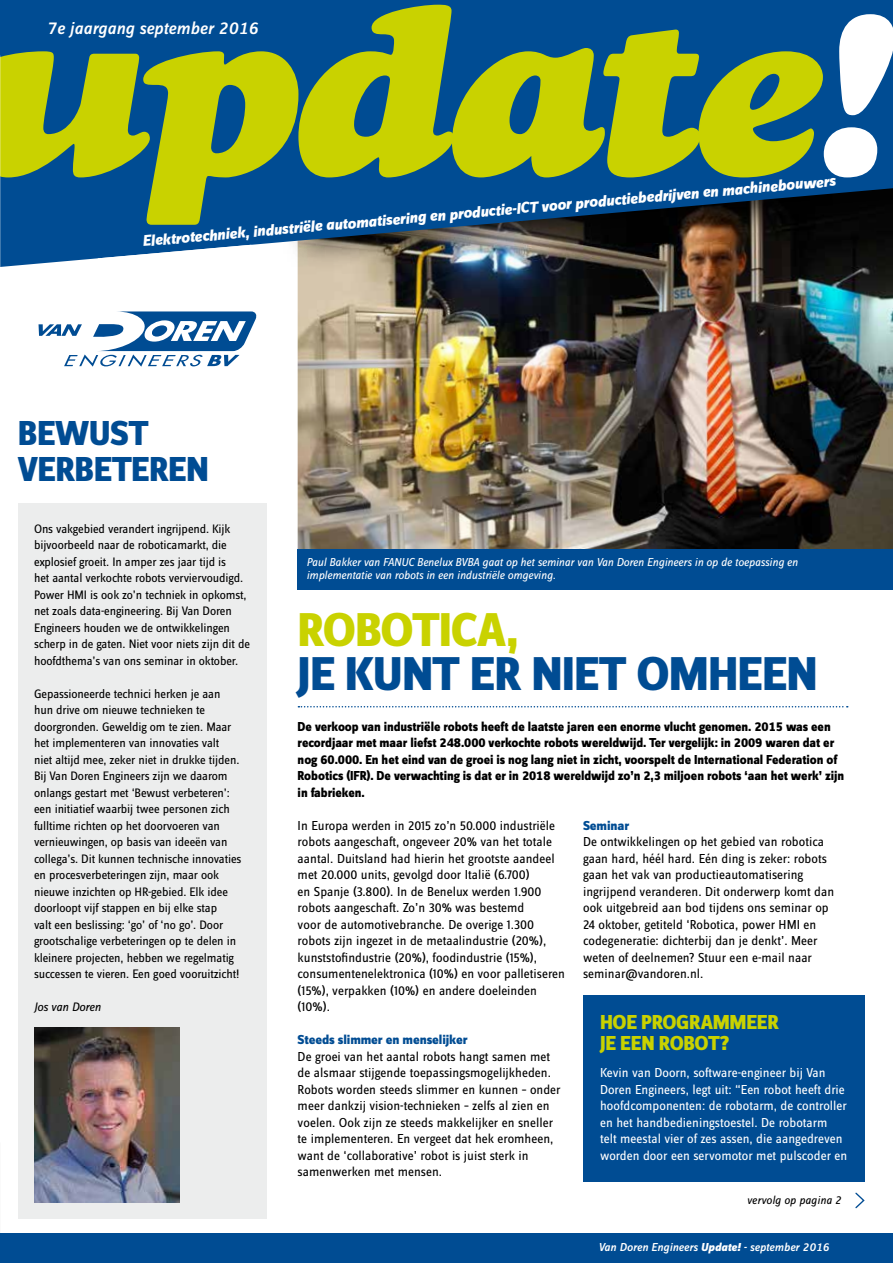
<style>
.page{position:relative;width:893px;height:1263px;background:#fff}
.page>*{position:absolute;margin:0;border:0;box-sizing:border-box;transform-origin:0 0}
.t1{font:italic 236.55px "Goudy Std Heavyface";letter-spacing:-.03em;color:#c9d200}
.t2{font:49.35px "Zine Sans Dis X Bold Roman Tf";letter-spacing:-.015em;color:#004c93}
.t3{font:49.35px "Zine Sans Dis X Bold Roman Tf";letter-spacing:-.025em;color:#c9d200}
.t4{font:36px/36px "Zine Sans Dis X Bold Roman Tf";letter-spacing:-.015em;color:#004c93}
.t5{font:21px/21px "Zine Sans Dis X Bold Roman Tf";letter-spacing:-.015em;color:#c9d200}
.t6{font:18px "Zine Sans Dis Medium Italic Tf";color:#fff}
.t7{font:italic 800 16.05px "Zine Sans Dis";color:#fff}
.t8{font:13.5px/16.5px "Zine Sans Dis";color:#000}
.t9{font:13.5px/16.5px "Zine Sans Dis X Bold Roman Tf";letter-spacing:-.005em;color:#000;scale:.95 1}
.t10{font:13.5px/16.5px "Zine Sans Dis";color:#fff}
.t11{font:13.5px "Zine Sans Dis X Bold Roman Tf";letter-spacing:-.01em;color:#004c93}
.t12{font:12.75px/16.5px "Zine Sans Dis";letter-spacing:-.01em;color:#000}
.t13{font:italic 12.75px "Zine Sans Dis";letter-spacing:-.01em;color:#000}
.t14{font:italic 12px/13.5px "Zine Sans Dis";letter-spacing:-.01em;color:#fff}
.t15{font:12px "Zine Sans Dis Medium Italic Tf";color:#fff}
.t16{font:italic 12px "Zine Sans Dis";color:#000}
.s1{color:#fff}
.s2{font-family:"Zine Sans Dis";font-weight:800;font-style:italic}
</style>
<div class="page">
<div style="left:583px;top:995px;width:282px;height:187px;background:#004c93"></div>
<div style="left:0;top:1233px;width:893px;height:30px;background:#004c93"></div>
<img style="left:298px;top:268px;width:595px;height:281px">
<svg style="left:0;top:0;width:893px;height:267px;fill:#004c93"></svg>
<svg style="left:98px;top:245px;width:153px;height:22px"></svg>
<svg style="left:855px;top:1192px;width:10px;height:17px"></svg>
<svg style="left:298px;top:706px;width:550px;height:1px"></svg>
<svg style="left:39px;top:311px;width:218px;height:56px"></svg>
<div style="left:18px;top:503px;width:249px;height:716px;background:#eceded"></div>
<img style="left:34px;top:1028px;width:145px;height:174px">
<div style="left:298px;top:549px;width:595px;height:41px;background:#004c93"></div>
<h1 class="t1" style="left:-24px;top:-55px;width:928px">update<span class="s1">!</span></h1>
<h3 class="t6" style="left:47px;top:19px;width:213px">7e jaargang september 2016</h3>
<p class="t7" style="left:142px;top:233px;width:697px;rotate:-5deg">Elektrotechniek, industriële automatisering en productie-ICT voor productiebedrijven en machinebouwers</p>
<h3 class="t4" style="left:18px;top:417px;width:193px">BEWUST<br>VERBETEREN</h3>
<p class="t12" style="left:34px;top:521px;width:217px">Ons vakgebied verandert ingrijpend. Kijk bijvoorbeeld naar de roboticamarkt, die explosief groeit. In amper zes jaar tijd is<br>het aantal verkochte robots verviervoudigd.<br>Power HMI is ook zo’n techniek in opkomst, net zoals data-engineering. Bij Van Doren Engineers houden we de ontwikkelingen scherp in de gaten. Niet voor niets zijn dit de hoofdthema’s van ons seminar in oktober.</p>
<p class="t12" style="left:34px;top:686px;width:209px">Gepassioneerde technici herken je aan hun drive om nieuwe technieken te doorgronden. Geweldig om te zien. Maar het implementeren van innovaties valt<br>niet altijd mee, zeker niet in drukke tijden.<br>Bij Van Doren Engineers zijn we daarom onlangs gestart met ‘Bewust verbeteren’: een initiatief waarbij twee personen zich fulltime richten op het doorvoeren van vernieuwingen, op basis van ideeën van collega’s. Dit kunnen technische innovaties en procesverbeteringen zijn, maar ook nieuwe inzichten op HR-gebied. Elk idee doorloopt vijf stappen en bij elke stap<br>valt een beslissing: ‘go’ of ‘no go’. Door grootschalige verbeteringen op te delen in kleinere projecten, hebben we regelmatig successen te vieren. Een goed vooruitzicht!</p>
<p class="t13" style="left:34px;top:1001px;width:68px">Jos van Doren</p>
<p class="t14" style="left:306px;top:555px;width:493px">Paul Bakker van FANUC Benelux BVBA gaat op het seminar van Van Doren Engineers in op de toepassing en implementatie van robots in een industriële omgeving.</p>
<h2 class="t3" style="left:298px;top:603px;width:223px">ROBOTICA,</h2>
<h2 class="t2" style="left:298px;top:648px;width:522px">JE KUNT ER NIET OMHEEN</h2>
<p class="t9" style="left:298px;top:719px;width:577px">De verkoop van industriële robots heeft de laatste jaren een enorme vlucht genomen. 2015 was een recordjaar met maar liefst 248.000 verkochte robots wereldwijd. Ter vergelijk: in 2009 waren dat er nog 60.000. En het eind van de groei is nog lang niet in zicht, voorspelt de International Federation of Robotics (IFR). De verwachting is dat er in 2018 wereldwijd zo’n 2,3 miljoen robots ‘aan het werk’ zijn in fabrieken.</p>
<p class="t8" style="left:298px;top:817px;width:269px">In Europa werden in 2015 zo’n 50.000 industriële robots aangeschaft, ongeveer 20% van het totale aantal. Duitsland had hierin het grootste aandeel met 20.000 units, gevolgd door Italië (6.700)<br>en Spanje (3.800). In de Benelux werden 1.900 robots aangeschaft. Zo’n 30% was bestemd<br>voor de automotivebranche. De overige 1.300 robots zijn ingezet in de metaalindustrie (20%), kunststofindustrie (20%), foodindustrie (15%), consumentenelektronica (10%) en voor palletiseren (15%), verpakken (10%) en andere doeleinden (10%).</p>
<p class="t11" style="left:298px;top:1032px;width:171px">Steeds slimmer en menselijker</p>
<p class="t8" style="left:298px;top:1048px;width:264px">De groei van het aantal robots hangt samen met de alsmaar stijgende toepassingsmogelijkheden.<br>Robots worden steeds slimmer en kunnen – onder meer dankzij vision-technieken – zelfs al zien en voelen. Ook zijn ze steeds makkelijker en sneller te implementeren. En vergeet dat hek eromheen, want de ‘collaborative’ robot is juist sterk in samenwerken met mensen.</p>
<p class="t11" style="left:583px;top:818px;width:48px">Seminar</p>
<p class="t8" style="left:583px;top:834px;width:253px">De ontwikkelingen op het gebied van robotica gaan hard, héél hard. Eén ding is zeker: robots gaan het vak van productieautomatisering ingrijpend veranderen. Dit onderwerp komt dan ook uitgebreid aan bod tijdens ons seminar op 24 oktober, getiteld ‘Robotica, power HMI en codegeneratie: dichterbij dan je denkt’. Meer weten of deelnemen? Stuur een e-mail naar seminar@vandoren.nl.</p>
<h3 class="t5" style="left:600px;top:1013px;width:180px">HOE PROGRAMMEER<br>JE EEN ROBOT?</h3>
<p class="t10" style="left:600px;top:1065px;width:249px">Kevin van Doorn, software-engineer bij Van Doren Engineers, legt uit: “Een robot heeft drie hoofdcomponenten: de robotarm, de controller en het handbedieningstoestel. De robotarm telt meestal vier of zes assen, die aangedreven worden door een servomotor met pulscoder en</p>
<p class="t16" style="left:747px;top:1194px;width:95px">vervolg op pagina 2</p>
<p class="t15" style="left:598px;top:1241px;width:232px">Van Doren Engineers <span class="s2">Update!</span> - september 2016</p>
</div>
